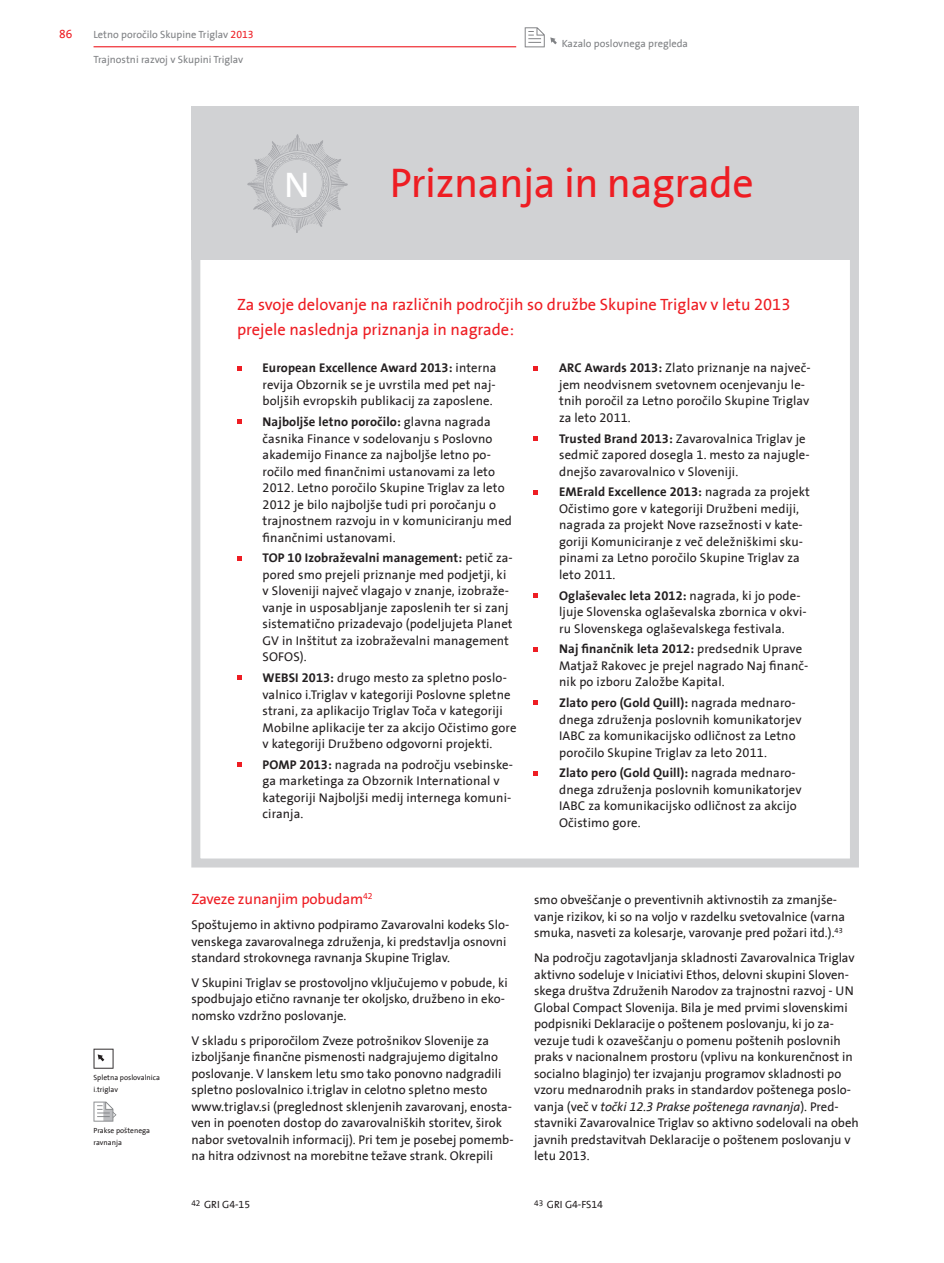
<style>
.page{position:relative;width:944px;height:1263px;background:#fff}
.page>*{position:absolute;margin:0;border:0;box-sizing:border-box;transform-origin:0 0}
.t1{font:42px "Triglav The Sans";letter-spacing:-.01em;color:#ee1d23}
.t2{font:36px "Triglav The Sans";color:#fff}
.t3{font:16.5px/24.8px "Triglav The Sans";color:#ee1d23}
.t4{font:15px "Triglav The Sans";letter-spacing:-.01em;color:#ee1d23}
.t5{font:12.75px/16.5px "Triglav The Sans";color:#231f20}
.t6{font:12px "Triglav The Sans";color:#ee1d23}
.t7{font:10.5px "Triglav The Sans";color:#808285}
.t8{font:10.5px "Triglav The Sans";color:#231f20}
.t9{font:7.5px/12px "Triglav The Sans";color:#231f20}
.s1{color:#ee1d23}
.s2{font-weight:700}
.s3{font-style:italic}
</style>
<div class="page">
<div style="left:191px;top:107px;width:668px;height:760px;border:9px solid #d1d2d4"></div>
<svg style="left:237px;top:366px;width:4px;height:4px"></svg>
<svg style="left:237px;top:420px;width:4px;height:4px"></svg>
<svg style="left:237px;top:556px;width:4px;height:4px"></svg>
<svg style="left:237px;top:676px;width:4px;height:4px"></svg>
<svg style="left:237px;top:762px;width:4px;height:5px"></svg>
<svg style="left:534px;top:366px;width:4px;height:4px"></svg>
<svg style="left:534px;top:436px;width:4px;height:4px"></svg>
<svg style="left:534px;top:490px;width:4px;height:4px"></svg>
<svg style="left:534px;top:593px;width:4px;height:4px"></svg>
<svg style="left:534px;top:647px;width:4px;height:4px"></svg>
<svg style="left:534px;top:701px;width:4px;height:4px"></svg>
<svg style="left:534px;top:771px;width:4px;height:4px"></svg>
<div style="left:191px;top:106px;width:668px;height:153px;background:#d1d2d4"></div>
<img style="left:247px;top:134px;width:101px;height:99px">
<svg style="left:284px;top:164px;width:25px;height:40px"></svg>
<svg style="left:94px;top:1049px;width:20px;height:20px"></svg>
<svg style="left:94px;top:1101px;width:22px;height:20px"></svg>
<hr style="left:94px;top:46px;width:422px;height:1px;background:#ee1d23">
<svg style="left:525px;top:27px;width:32px;height:20px"></svg>
<p class="t6" style="left:59px;top:28px;width:15px">86</p>
<p class="t7" style="left:94px;top:29px;width:162px">Letno poročilo Skupine Triglav <span class="s1">2013</span></p>
<p class="t7" style="left:94px;top:53px;width:151px">Trajnostni razvoj v Skupini Triglav</p>
<p class="t7" style="left:562px;top:38px;width:128px">Kazalo poslovnega pregleda</p>
<h2 class="t2" style="left:284px;top:165px;width:27px">N</h2>
<h1 class="t1" style="left:390px;top:160px;width:366px">Priznanja in nagrade</h1>
<p class="t9" style="left:94px;top:1071px;width:68px">Spletna poslovalnica i.triglav</p>
<p class="t9" style="left:94px;top:1124px;width:58px">Prakse poštenega ravnanja</p>
<p class="t3" style="left:237px;top:293px;width:555px">Za svoje delovanje na različnih področjih so družbe Skupine Triglav v letu 2013 prejele naslednja priznanja in nagrade:</p>
<p class="t5" style="left:263px;top:360px;width:236px;text-align:justify"><span class="s2">European Excellence Award 2013:</span> interna revija Obzornik se je uvrstila med pet naj&shy;boljših evropskih publikacij za zaposlene.</p>
<p class="t5" style="left:263px;top:414px;width:251px"><span class="s2">Najboljše letno poročilo:</span> glavna nagrada časnika Finance v sodelovanju s Poslovno akademijo Finance za najboljše letno po&shy;ročilo med finančnimi ustanovami za leto 2012. Letno poročilo Skupine Triglav za leto 2012 je bilo najboljše tudi pri poročanju o trajnostnem razvoju in v komuniciranju med finančnimi ustanovami.</p>
<p class="t5" style="left:263px;top:550px;width:252px"><span class="s2">TOP 10 Izobraževalni management:</span> petič za&shy;pored smo prejeli priznanje med podjetji, ki v Sloveniji največ vlagajo v znanje, izobraže&shy;vanje in usposabljanje zaposlenih ter si zanj sistematično prizadevajo (podeljujeta Planet GV in Inštitut za izobraževalni management SOFOS).</p>
<p class="t5" style="left:263px;top:670px;width:256px"><span class="s2">WEBSI 2013:</span> drugo mesto za spletno poslo&shy;valnico i.Triglav v kategoriji Poslovne spletne strani, za aplikacijo Triglav Toča v kategoriji Mobilne aplikacije ter za akcijo Očistimo gore v kategoriji Družbeno odgovorni projekti.</p>
<p class="t5" style="left:263px;top:757px;width:252px"><span class="s2">POMP 2013:</span> nagrada na področju vsebinske&shy;ga marketinga za Obzornik International v kategoriji Najboljši medij internega komuni&shy;ciranja.</p>
<p class="t5" style="left:559px;top:360px;width:253px"><span class="s2">ARC Awards 2013:</span> Zlato priznanje na največ&shy;jem neodvisnem svetovnem ocenjevanju le&shy;tnih poročil za Letno poročilo Skupine Triglav za leto 2011.</p>
<p class="t5" style="left:559px;top:430px;width:252px"><span class="s2">Trusted Brand 2013:</span> Zavarovalnica Triglav je sedmič zapored dosegla 1. mesto za najugle&shy;dnejšo zavarovalnico v Sloveniji.</p>
<p class="t5" style="left:559px;top:484px;width:252px"><span class="s2">EMErald Excellence 2013:</span> nagrada za projekt Očistimo gore v kategoriji Družbeni mediji, nagrada za projekt Nove razsežnosti v kate&shy;goriji Komuniciranje z več deležniškimi sku&shy;pinami za Letno poročilo Skupine Triglav za leto 2011.</p>
<p class="t5" style="left:559px;top:587px;width:249px"><span class="s2">Oglaševalec leta 2012:</span> nagrada, ki jo pode&shy;ljuje Slovenska oglaševalska zbornica v okvi&shy;ru Slovenskega oglaševalskega festivala.</p>
<p class="t5" style="left:559px;top:641px;width:251px"><span class="s2">Naj finančnik leta 2012:</span> predsednik Uprave<br>Matjaž Rakovec je prejel nagrado Naj finanč&shy;nik po izboru Založbe Kapital.</p>
<p class="t5" style="left:559px;top:695px;width:244px"><span class="s2">Zlato pero (Gold Quill):</span> nagrada mednaro&shy;dnega združenja poslovnih komunikatorjev IABC za komunikacijsko odličnost za Letno poročilo Skupine Triglav za leto 2011.</p>
<p class="t5" style="left:559px;top:765px;width:244px"><span class="s2">Zlato pero (Gold Quill):</span> nagrada mednaro&shy;dnega združenja poslovnih komunikatorjev IABC za komunikacijsko odličnost za akcijo Očistimo gore.</p>
<p class="t4" style="left:191px;top:891px;width:183px">Zaveze zunanjim pobudam<sup>42</sup></p>
<p class="t5" style="left:191px;top:917px;width:319px">Spoštujemo in aktivno podpiramo Zavarovalni kodeks Slo&shy;venskega zavarovalnega združenja, ki predstavlja osnovni standard strokovnega ravnanja Skupine Triglav.</p>
<p class="t5" style="left:191px;top:975px;width:318px">V Skupini Triglav se prostovoljno vključujemo v pobude, ki spodbujajo etično ravnanje ter okoljsko, družbeno in eko&shy;nomsko vzdržno poslovanje.</p>
<p class="t5" style="left:191px;top:1032px;width:324px">V skladu s priporočilom Zveze potrošnikov Slovenije za izboljšanje finančne pismenosti nadgrajujemo digitalno poslovanje. V lanskem letu smo tako ponovno nadgradili spletno poslovalnico i.triglav in celotno spletno mesto www.triglav.si (preglednost sklenjenih zavarovanj, enosta&shy;ven in poenoten dostop do zavarovalniških storitev, širok nabor svetovalnih informacij). Pri tem je posebej pomemb&shy;na hitra odzivnost na morebitne težave strank. Okrepili</p>
<p class="t5" style="left:534px;top:892px;width:312px">smo obveščanje o preventivnih aktivnostih za zmanjše&shy;vanje rizikov, ki so na voljo v razdelku svetovalnice (varna smuka, nasveti za kolesarje, varovanje pred požari itd.).<sup>43</sup></p>
<p class="t5" style="left:534px;top:950px;width:326px">Na področju zagotavljanja skladnosti Zavarovalnica Triglav aktivno sodeluje v Iniciativi Ethos, delovni skupini Sloven&shy;skega društva Združenih Narodov za trajnostni razvoj - UN Global Compact Slovenija. Bila je med prvimi slovenskimi podpisniki Deklaracije o poštenem poslovanju, ki jo za&shy;vezuje tudi k ozaveščanju o pomenu poštenih poslovnih praks v nacionalnem prostoru (vplivu na konkurenčnost in socialno blaginjo) ter izvajanju programov skladnosti po vzoru mednarodnih praks in standardov poštenega poslo&shy;vanja (več v <span class="s3">točki 12.3 Prakse poštenega ravnanja</span>). Pred&shy;stavniki Zavarovalnice Triglav so aktivno sodelovali na obeh javnih predstavitvah Deklaracije o poštenem poslovanju v letu 2013.</p>
<p class="t8" style="left:191px;top:1198px;width:60px"><sup>42</sup> GRI G4-15</p>
<p class="t8" style="left:534px;top:1198px;width:70px"><sup>43</sup> GRI G4-FS14</p>
</div>
